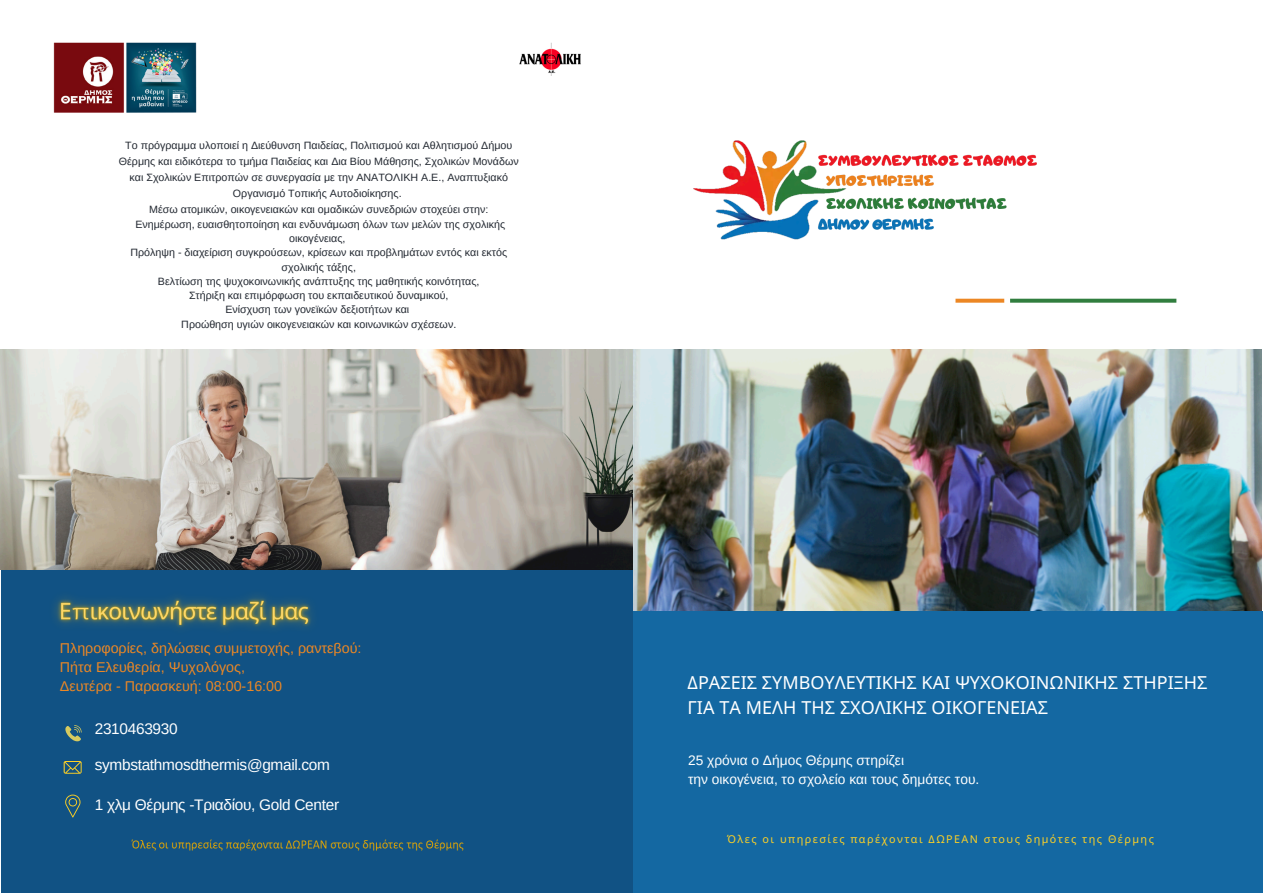
<style>
.page{position:relative;width:1263px;height:893px;background:#fff}
.page>*{position:absolute;margin:0;border:0;box-sizing:border-box;transform-origin:0 0}
.t1{font:18px/24.6px "Noto Sans";color:#fff}
.t2{font:15.3px "Arimo";letter-spacing:-.02em;color:#fff}
.t3{font:14.25px/19px "Arimo";color:#ec8724}
.t4{font:13.65px/19px "Arimo";color:#fff}
.t5{font:10.8px "Noto Sans";letter-spacing:.135em;color:#ffd124}
.t6{font:10.65px/14.9px "Arimo";color:#222831;text-align:center}
</style>
<div class="page">
<div style="left:631px;top:611px;width:632px;height:282px;background:#1468a2"></div>
<img style="left:633px;top:350px;width:628px;height:261px">
<svg style="left:1010px;top:299px;width:166px;height:4px"></svg>
<svg style="left:955px;top:299px;width:49px;height:4px"></svg>
<img style="left:693px;top:140px;width:344px;height:100px">
<div style="left:1px;top:569px;width:632px;height:324px;background:#115284"></div>
<svg style="left:64px;top:761px;width:17px;height:13px"></svg>
<svg style="left:65px;top:795px;width:15px;height:23px"></svg>
<img style="left:1px;top:350px;width:632px;height:219px">
<img style="left:520px;top:42px;width:61px;height:34px">
<img style="left:53px;top:42px;width:144px;height:71px">
<svg style="left:65px;top:725px;width:16px;height:17px"></svg>
<img style="left:131px;top:839px;width:333px;height:12px">
<img style="left:55px;top:597px;width:257px;height:31px">
<p class="t6" style="left:119px;top:138px;width:401px">Το πρόγραμμα υλοποιεί η Διεύθυνση Παιδείας, Πολιτισμού και Αθλητισμού Δήμου Θέρμης και ειδικότερα το τμήμα Παιδείας και Δια Βίου Μάθησης, Σχολικών Μονάδων και Σχολικών Επιτροπών σε συνεργασία με την ΑΝΑΤΟΛΙΚΗ Α.Ε., Αναπτυξιακό Οργανισμό Τοπικής Αυτοδιοίκησης.<br>Μέσω ατομικών, οικογενειακών και ομαδικών συνεδριών στοχεύει στην:<br>Ενημέρωση, ευαισθητοποίηση και ενδυνάμωση όλων των μελών της σχολικής οικογένειας,<br>Πρόληψη - διαχείριση συγκρούσεων, κρίσεων και προβλημάτων εντός και εκτός σχολικής τάξης,<br>Βελτίωση της ψυχοκοινωνικής ανάπτυξης της μαθητικής κοινότητας,<br>Στήριξη και επιμόρφωση του εκπαιδευτικού δυναμικού,<br>Ενίσχυση των γονεϊκών δεξιοτήτων και<br>Προώθηση υγιών οικογενειακών και κοινωνικών σχέσεων.</p>
<h3 class="t3" style="left:60px;top:638px;width:303px">Πληροφορίες, δηλώσεις συμμετοχής, ραντεβού:<br>Πήτα Ελευθερία, Ψυχολόγος,<br>Δευτέρα - Παρασκευή: 08:00-16:00</h3>
<h2 class="t2" style="left:95px;top:719px;width:84px">2310463930</h2>
<h2 class="t2" style="left:95px;top:755px;width:237px">symbstathmosdthermis@gmail.com</h2>
<h2 class="t2" style="left:95px;top:795px;width:246px">1 χλμ Θέρμης -Τριαδίου, Gold Center</h2>
<h1 class="t1" style="left:687px;top:671px;width:521px">ΔΡΑΣΕΙΣ ΣΥΜΒΟΥΛΕΥΤΙΚΗΣ ΚΑΙ ΨΥΧΟΚΟΙΝΩΝΙΚΗΣ ΣΤΗΡΙΞΗΣ<br>ΓΙΑ ΤΑ ΜΕΛΗ ΤΗΣ ΣΧΟΛΙΚΗΣ ΟΙΚΟΓΕΝΕΙΑΣ</h1>
<p class="t4" style="left:688px;top:750px;width:293px">25 χρόνια ο Δήμος Θέρμης στηρίζει<br>την οικογένεια, το σχολείο και τους δημότες του.</p>
<p class="t5" style="left:727px;top:831px;width:428px">Όλες οι υπηρεσίες παρέχονται ΔΩΡΕΑΝ στους δημότες της Θέρμης</p>
</div>
